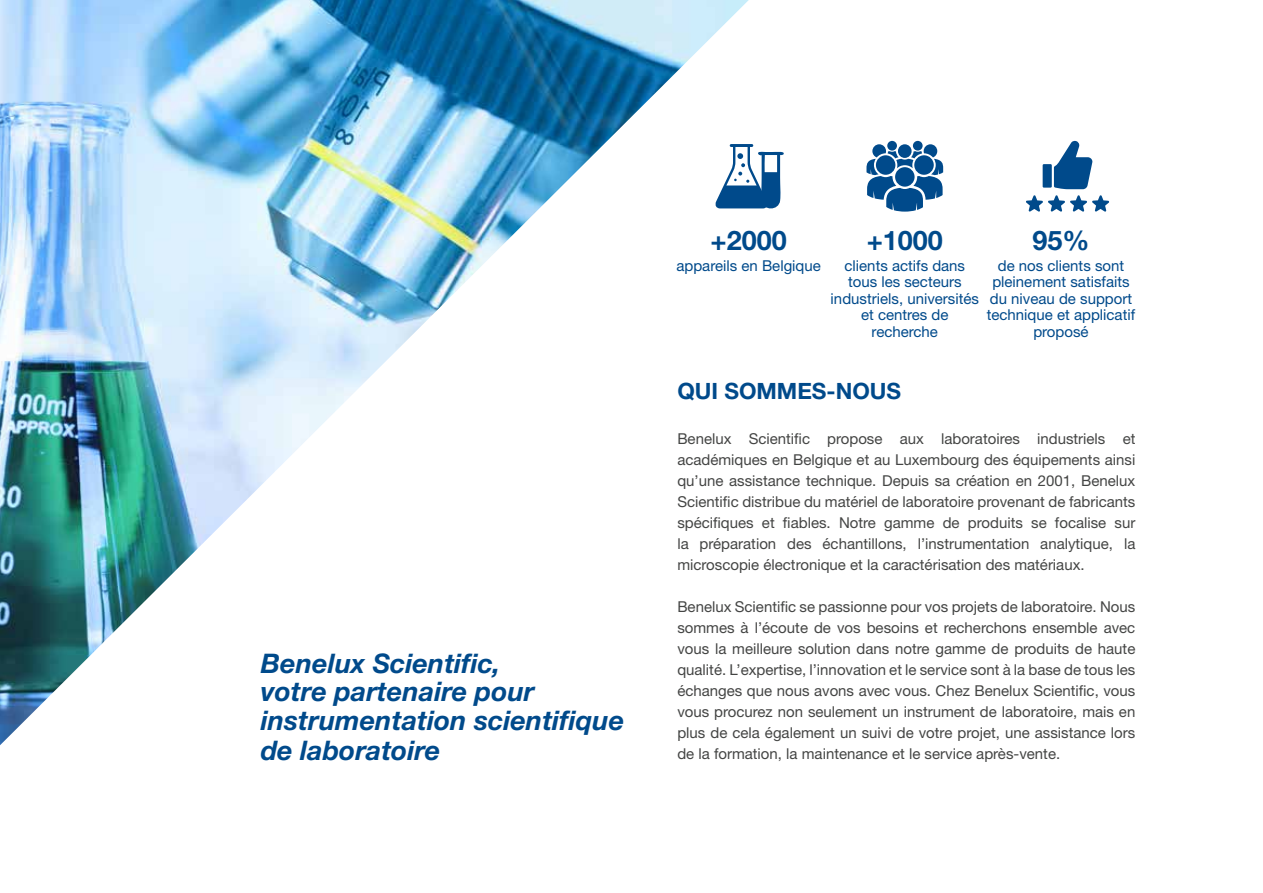
<style>
.page{position:relative;width:1263px;height:893px;background:#fff}
.page>*{position:absolute;margin:0;border:0;box-sizing:border-box;transform-origin:0 0}
.t1{font:italic 700 27px/29px "Helvetica Neue LT Std";color:#004a8b}
.t2{font:700 27px "Helvetica Neue LT Std";color:#004a8b}
.t3{font:700 22.5px "Helvetica Neue LT Std";color:#004a8b}
.t4{font:15px/21px "Helvetica Neue LT Std";color:#444544;text-align:justify}
.t5{font:15px/16.5px "Helvetica Neue LT Std";color:#004a8b;text-align:center}
</style>
<div class="page">
<svg style="left:1026px;top:195px;width:83px;height:17px"></svg>
<div style="left:1043px;top:164px;width:9px;height:24px;background:#004a8b"></div>
<svg style="left:1054px;top:141px;width:38px;height:48px"></svg>
<img style="left:0;top:0;width:749px;height:745px">
<svg style="left:715px;top:144px;width:69px;height:67px"></svg>
<svg style="left:866px;top:141px;width:77px;height:71px"></svg>
<h1 class="t1" style="left:261px;top:648px;width:365px">Benelux Scientific,<br>votre partenaire pour instrumentation scientifique de laboratoire</h1>
<h1 class="t2" style="left:710px;top:223px;width:78px">+2000</h1>
<p class="t5" style="left:676px;top:257px;width:146px">appareils en Belgique</p>
<h1 class="t2" style="left:867px;top:223px;width:78px">+1000</h1>
<p class="t5" style="left:831px;top:257px;width:150px">clients actifs dans tous les secteurs industriels, universités et centres de recherche</p>
<h1 class="t2" style="left:1032px;top:223px;width:59px">95%</h1>
<p class="t5" style="left:987px;top:257px;width:150px">de nos clients sont pleinement satisfaits du niveau de support technique et applicatif proposé</p>
<h2 class="t3" style="left:677px;top:377px;width:225px">QUI SOMMES-NOUS</h2>
<p class="t4" style="left:677px;top:428px;width:460px">Benelux Scientific propose aux laboratoires industriels et académiques en Belgique et au Luxembourg des équipements ainsi qu’une assistance technique. Depuis sa création en 2001, Benelux Scientific distribue du matériel de laboratoire provenant de fabricants spécifiques et fiables. Notre gamme de produits se focalise sur la préparation des échantillons, l’instrumentation analytique, la microscopie électronique et la caractérisation des matériaux.</p>
<p class="t4" style="left:677px;top:596px;width:460px">Benelux Scientific se passionne pour vos projets de laboratoire. Nous sommes à l’écoute de vos besoins et recherchons ensemble avec vous la meilleure solution dans notre gamme de produits de haute qualité. L’expertise, l’innovation et le service sont à la base de tous les échanges que nous avons avec vous. Chez Benelux Scientific, vous vous procurez non seulement un instrument de laboratoire, mais en plus de cela également un suivi de votre projet, une assistance lors de la formation, la maintenance et le service après-vente.</p>
</div>
